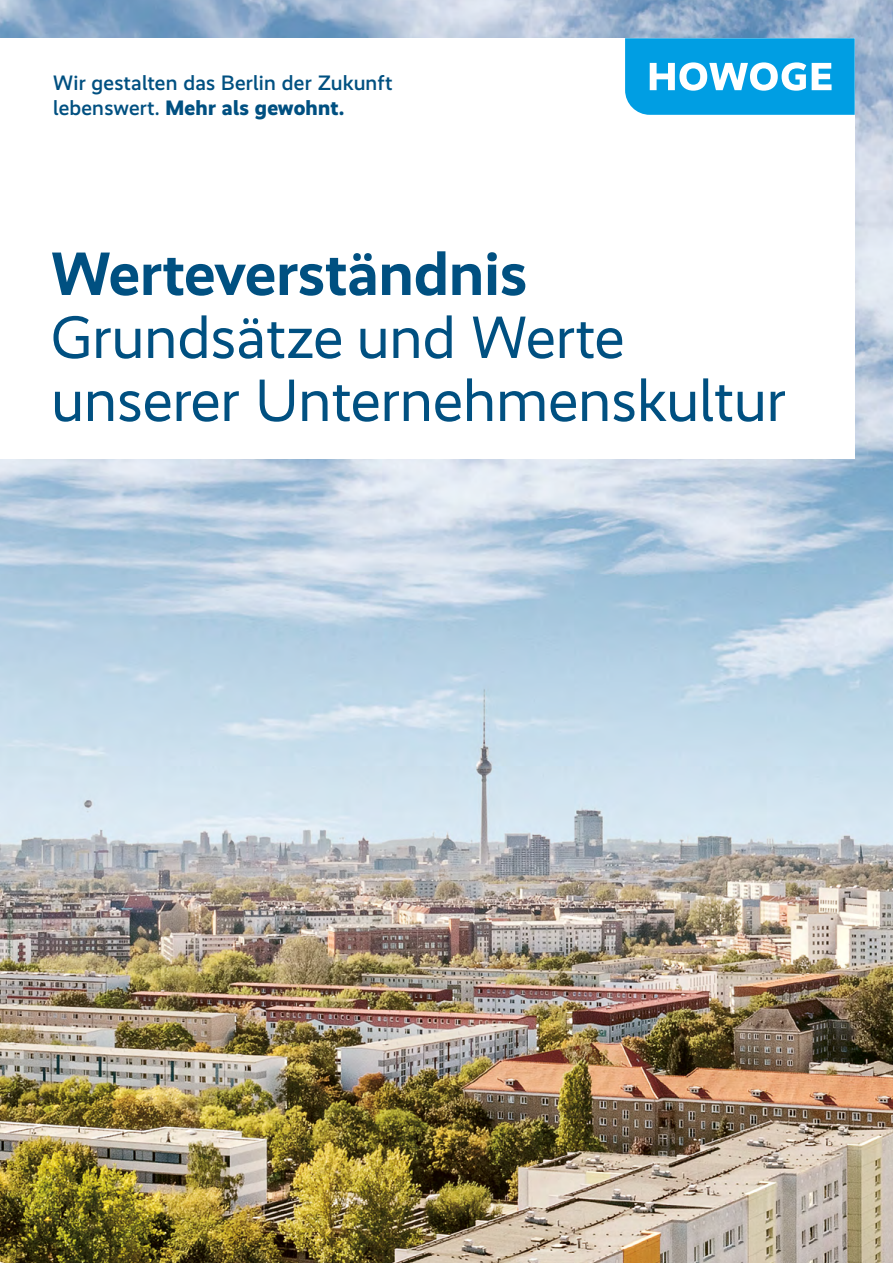
<style>
.page{position:relative;width:893px;height:1263px;background:#fff}
.page>*{position:absolute;margin:0;border:0;box-sizing:border-box;transform-origin:0 0}
.t1{font:700 61.5px "Realist HOWOGE";color:#005081}
.t2{font:60px/63px "Realist HOWOGE";color:#005081}
.t3{font:500 21px/24.6px "Realist HOWOGE";letter-spacing:.01em;color:#005081}
.s1{font-weight:800}
</style>
<div class="page">
<img style="left:0;top:0;width:893px;height:1263px">
<div style="left:0;top:38px;width:855px;height:421px;background:#fff"></div>
<svg style="left:625px;top:38px;width:230px;height:77px"></svg>
<p class="t3" style="left:53px;top:71px;width:341px">Wir gestalten das Berlin der Zukunft lebenswert. <span class="s1">Mehr als gewohnt.</span></p>
<h1 class="t1" style="left:51px;top:238px;width:478px">Werteverständnis</h1>
<h2 class="t2" style="left:51px;top:306px;width:736px">Grundsätze und Werte unserer Unternehmenskultur</h2>
</div>
